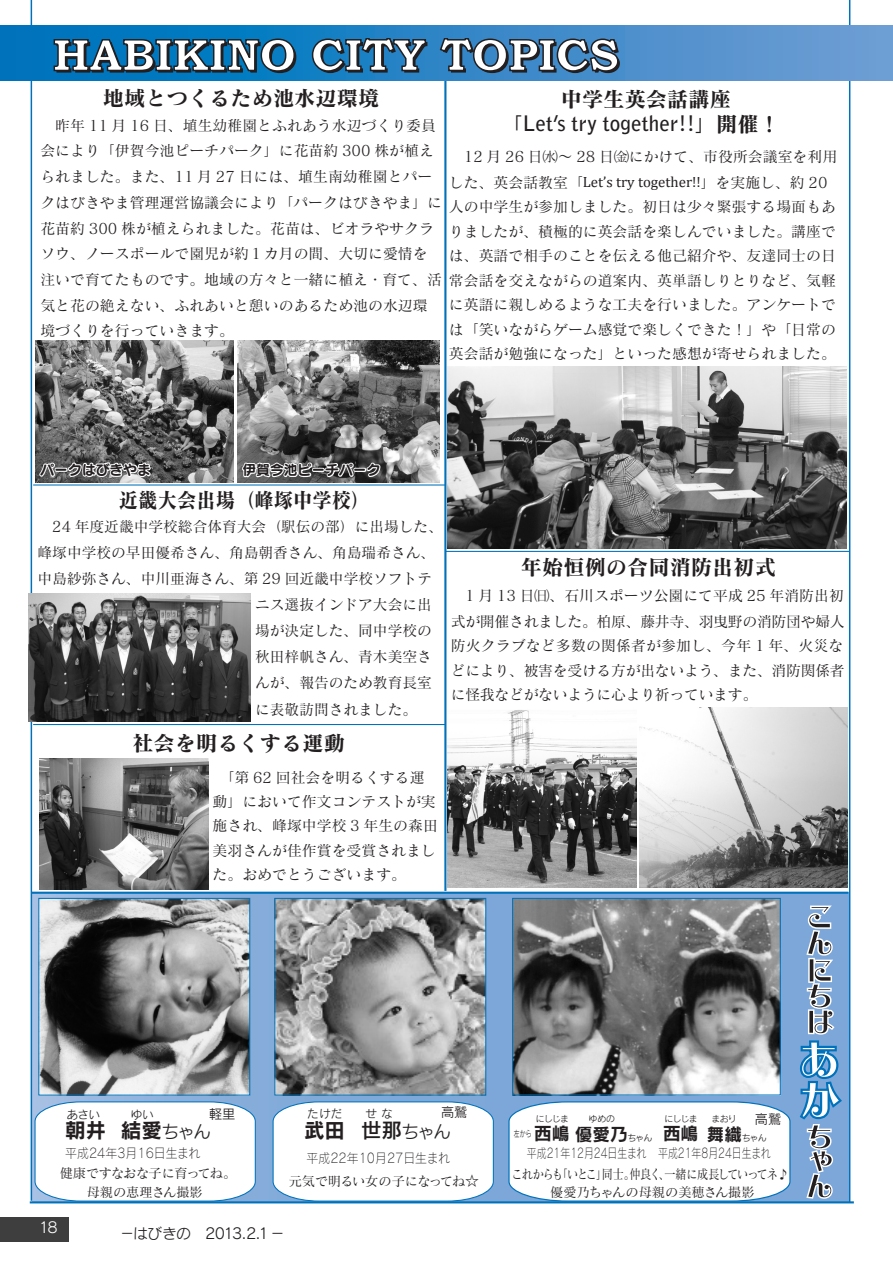
<style>
.page{position:relative;width:893px;height:1263px;background:#fff}
.page>*{position:absolute;margin:0;border:0;box-sizing:border-box;transform-origin:0 0}
.t1{font:21.3px "Matisse Pro B";color:#231f20}
.t2{font:700 21.3px "Bell Gothic Std";color:#231f20}
.t3{font:21.3px "Matisse Pro B";color:#231f20;scale:.91 1}
.t4{font:20.55px "Rodin Pro B 90 pv RKSJ H";color:#231f20}
.t5{font:17.55px "Rodin Cattleya Pro M 90 pv RKSJ H";letter-spacing:-.095em;color:#231f20}
.t6{font:17.55px "Rodin Pro B 90 pv RKSJ H";color:#231f20}
.t7{font:14.85px/25.7px "Matisse Pro M";color:#231f20}
.ノーマル{font:14.85px "Rodin Cattleya Pro M";letter-spacing:-.055em;color:#231f20}
.ノーマル-2{font:14.85px "Rodin Pro M";color:#fff}
.t8{font:13.8px "Seurat Pro B";color:#231f20}
.t9{font:13.2px/18px "Matisse Pro M 90 pv RKSJ H";letter-spacing:-.055em;color:#231f20;text-align:center;scale:.84 1}
.t10{font:13.2px/19px "Matisse Pro M 90 pv RKSJ H";letter-spacing:-.03em;color:#231f20;text-align:center}
.t11{font:13.2px "Rodin Pro L 90 pv RKSJ H";color:#231f20;scale:.9 1}
.t12{font:13.2px "Rodin Pro L 90 pv RKSJ H";color:#231f20;scale:.75 1}
.t13{font:13.2px "Rodin Pro M 90 pv RKSJ H";color:#231f20}
.t14{font:11.7px "Rodin Pro M 90 pv RKSJ H";letter-spacing:-.01em;color:#231f20}
.t15{font:8.85px "Rodin Pro M 90 pv RKSJ H";letter-spacing:-.05em;color:#231f20}
.t16{font:8.85px "Rodin Cattleya Pro M 90 pv RKSJ H";color:#231f20}
.t17{font:8.85px "Rodin Pro M 90 pv RKSJ H";letter-spacing:-.05em;color:#231f20;scale:.67 1}
.s1{font-family:"Matisse Pro B";font-weight:400}
.s2{font-family:"Cambria"}
.s3{font-family:"Rodin Pro B 90 pv RKSJ H";font-size:20.55px}
.s4{font-family:"Rodin Pro DB 90 pv RKSJ H";font-size:20.55px}
.s5{font-family:"Rodin Cattleya Pro M 90 pv RKSJ H";font-size:8.85px}
.s6{font-family:"Rodin Pro B 90 pv RKSJ H";font-size:17.55px}
</style>
<div class="page">
<div style="left:0;top:1217px;width:68px;height:24px;background:#3e3e3f"></div>
<svg style="left:32px;top:893px;width:817px;height:308px;background:#81a9d8"></svg>
<svg style="left:508px;top:1101px;width:283px;height:100px"></svg>
<svg style="left:272px;top:1101px;width:222px;height:100px"></svg>
<svg style="left:34px;top:1101px;width:222px;height:100px"></svg>
<svg style="left:797px;top:904px;width:48px;height:296px;background:#82a6cc"></svg>
<img style="left:514px;top:900px;width:265px;height:193px">
<div style="left:512px;top:898px;width:269px;height:197px;border:1px solid #0072bc"></div>
<img style="left:40px;top:900px;width:208px;height:194px">
<div style="left:38px;top:898px;width:212px;height:198px;border:1px solid #0072bc"></div>
<img style="left:276px;top:900px;width:208px;height:194px">
<div style="left:274px;top:898px;width:212px;height:198px;border:1px solid #0072bc"></div>
<hr style="left:849px;top:0;width:1px;height:1202px;background:#0072bc">
<hr style="left:444px;top:57px;width:2px;height:834px;background:#0072bc">
<hr style="left:33px;top:484px;width:412px;height:1px;background:#0072bc">
<hr style="left:32px;top:892px;width:816px;height:2px;background:#0072bc">
<hr style="left:30px;top:1201px;width:824px;height:2px;background:#0072bc">
<img style="left:237px;top:340px;width:202px;height:143px">
<img style="left:35px;top:340px;width:199px;height:143px">
<svg style="left:37px;top:442px;width:115px;height:44px"></svg>
<svg style="left:241px;top:443px;width:140px;height:43px"></svg>
<hr style="left:33px;top:724px;width:412px;height:1px;background:#0072bc">
<img style="left:39px;top:759px;width:169px;height:130px">
<img style="left:448px;top:367px;width:398px;height:181px">
<hr style="left:446px;top:551px;width:403px;height:1px;background:#0072bc">
<img style="left:639px;top:708px;width:208px;height:180px">
<img style="left:448px;top:710px;width:188px;height:178px">
<hr style="left:31px;top:0;width:1px;height:1201px;background:#0072bc">
<img style="left:28px;top:593px;width:223px;height:128px">
<div style="left:0;top:25px;width:893px;height:56px;background:linear-gradient(to right,#0070bb,#709dd3)"></div>
<svg style="left:53px;top:38px;width:243px;height:35px"></svg>
<svg style="left:311px;top:37px;width:116px;height:36px"></svg>
<svg style="left:439px;top:37px;width:181px;height:36px"></svg>
<p class="t1" style="left:103px;top:85px;width:278px">地域とつくるため池水辺環境</p>
<p class="t7" style="left:40px;top:112px;width:403px">　昨年 11 月 16 日、埴生幼稚園とふれあう水辺づくり委員会により「伊賀今池ピーチパーク」に花苗約 300 株が植えられました。また、11 月 27 日には、埴生南幼稚園とパークはびきやま管理運営協議会により「パークはびきやま」に花苗約 300 株が植えられました。花苗は、ビオラやサクラソウ、ノースポールで園児が約１カ月の間、大切に愛情を注いで育てたものです。地域の方々と一緒に植え・育て、活気と花の絶えない、ふれあいと憩いのあるため池の水辺環境づくりを行っていきます。</p>
<p class="t1" style="left:561px;top:85px;width:172px">中学生英会話講座</p>
<p class="t2" style="left:501px;top:111px;width:280px"><span class="s1">「</span>Let’s try together!!<span class="s1">」開催！</span></p>
<p class="t7" style="left:449px;top:143px;width:390px;line-height:26.1px;text-indent:15px">12 月 26 日㈬～ 28 日㈮にかけて、市役所会議室を利用した、英会話教室「<span class="s2">Let’s try together!!</span>」を実施し、約 20</p>
<p class="t7" style="left:449px;top:194px;width:388px;line-height:24.5px;text-align:justify">人の中学生が参加しました。初日は少々緊張する場面もありましたが、積極的に英会話を楽しんでいました。講座では、英語で相手のことを伝える他己紹介や、友達同士の日常会話を交えながらの道案内、英単語しりとりなど、気軽に英語に親しめるような工夫を行いました。アンケートでは「笑いながらゲーム感覚で楽しくできた！」や「日常の英会話が勉強になった」といった感想が寄せられました。</p>
<p class="t8" style="left:40px;top:460px;width:112px">パークはびきやま</p>
<p class="t8" style="left:242px;top:460px;width:140px">伊賀今池ピーチパーク</p>
<p class="t3" style="left:119px;top:486px;width:278px">近畿大会出場（峰塚中学校）</p>
<p class="t7" style="left:38px;top:513px;width:407px">　24 年度近畿中学校総合体育大会（駅伝の部）に出場した、</p>
<p class="t7" style="left:38px;top:539px;width:399px">峰塚中学校の早田優希さん、角島朝香さん、角島瑞希さん、</p>
<p class="t7" style="left:38px;top:565px;width:396px">中島紗弥さん、中川亜海さん、第 29 回近畿中学校ソフトテ</p>
<p class="t7" style="left:255px;top:592px;width:178px">ニス選抜インドア大会に出</p>
<p class="t7" style="left:255px;top:618px;width:178px">場が決定した、同中学校の</p>
<p class="t7" style="left:255px;top:644px;width:178px">秋田梓帆さん、青木美空さ</p>
<p class="t7" style="left:255px;top:670px;width:178px">んが、報告のため教育長室</p>
<p class="t7" style="left:255px;top:696px;width:164px">に表敬訪問されました。</p>
<p class="t1" style="left:132px;top:729px;width:214px">社会を明るくする運動</p>
<p class="t7" style="left:213px;top:765px;width:227px;line-height:24.3px;text-indent:7px">「第 62 回社会を明るくする運動」において作文コンテストが実施され、峰塚中学校 3 年生の森田美羽さんが佳作賞を受賞されました。おめでとうございます。</p>
<p class="t1" style="left:521px;top:554px;width:257px">年始恒例の合同消防出初式</p>
<p class="t7" style="left:451px;top:583px;width:396px;line-height:24.8px;text-align:justify;text-indent:14px">1 月 13 日㈰、石川スポーツ公園にて平成 25 年消防出初式が開催されました。柏原、藤井寺、羽曳野の消防団や婦人防火クラブなど多数の関係者が参加し、今年 1 年、火災などにより、被害を受ける方が出ないよう、また、消防関係者に怪我などがないように心より祈っています。</p>
<p class="t14" style="left:66px;top:1107px;width:35px">あさい</p>
<p class="t4" style="left:65px;top:1117px;width:43px">朝井</p>
<p class="t13" style="left:183px;top:1105px;width:54px">　　軽里</p>
<p class="t5" style="left:121px;top:1120px;width:91px"><span class="s3">結愛</span>ちゃん</p>
<p class="t14" style="left:130px;top:1107px;width:25px">ゆい</p>
<p class="t13" style="left:441px;top:1104px;width:28px">高鷲</p>
<p class="t14" style="left:307px;top:1106px;width:37px">たけだ</p>
<p class="t14" style="left:365px;top:1106px;width:29px">せ な</p>
<p class="t5" style="left:304px;top:1120px;width:148px"><span class="s3">武田</span> <span class="s4">世那</span>ちゃん</p>
<p class="t11" style="left:53px;top:1144px;width:165px">　平成24年3月16日生まれ</p>
<p class="t11" style="left:295px;top:1150px;width:174px">　平成22年10月27日生まれ</p>
<p class="t10" style="left:60px;top:1163px;width:178px">健康ですなおな子に育ってね。母親の恵理さん撮影</p>
<p class="t10" style="left:289px;top:1171px;width:191px">元気で明るい女の子になってね☆</p>
<p class="ノーマル-2" style="left:39px;top:1218px;width:20px">18</p>
<p class="ノーマル" style="left:120px;top:1223px;width:167px">−はびきの　2013.2.1−</p>
<p class="t13" style="left:755px;top:1110px;width:28px">高鷲</p>
<p class="t15" style="left:711px;top:1113px;width:27px">まおり</p>
<p class="t15" style="left:536px;top:1113px;width:35px">にしじま</p>
<p class="t15" style="left:664px;top:1113px;width:35px">にしじま</p>
<p class="t12" style="left:658px;top:1144px;width:152px">平成21年8月24日生まれ</p>
<p class="t15" style="left:589px;top:1113px;width:28px">ゆめの</p>
<p class="t12" style="left:527px;top:1144px;width:161px">平成21年12月24日生まれ</p>
<p class="t6" style="left:534px;top:1122px;width:119px">西嶋優愛乃<span class="s5">ちゃん</span></p>
<p class="t6" style="left:663px;top:1122px;width:37px">西嶋</p>
<p class="t16" style="left:707px;top:1132px;width:61px"><span class="s6">舞織</span>ちゃん</p>
<p class="t17" style="left:514px;top:1128px;width:28px">左から</p>
<p class="t9" style="left:512px;top:1164px;width:332px">これからも「いとこ」同士。仲良く、一緒に成長していってネ♪優愛乃ちゃんの母親の美穂さん撮影</p>
</div>
